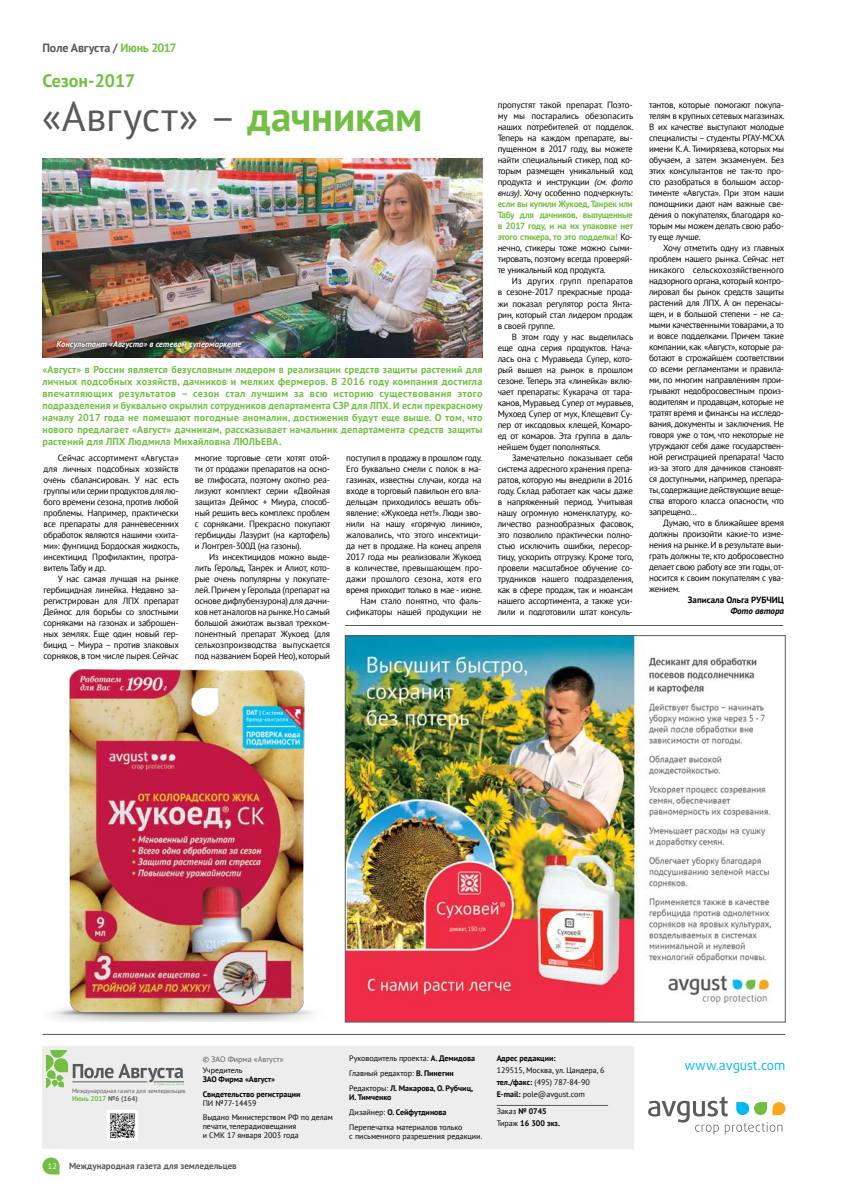
<style>
.page{position:relative;width:842px;height:1191px;background:#fff}
.page>*{position:absolute;margin:0;border:0;box-sizing:border-box;transform-origin:0 0}
.t1{font:41px "PT Sans";letter-spacing:.005em;color:#58595b}
.t2{font:700 18px "PT Sans";color:#72bf44}
.t3{font:13px "Daxline Pro";color:#00b9f2}
.t4{font:700 12px "PT Sans";letter-spacing:-.02em;color:#58595b}
.t5{font:700 10px/12px "PT Sans";letter-spacing:.02em;color:#72bf44;text-align:justify}
.t6{font:9px/11px "PT Sans";letter-spacing:-.025em;color:#000;text-align:justify}
.t7{font:700 9px "PT Sans";color:#58595b}
.t8{font:700 9px "PT Sans";color:#000}
.t9{font:italic 700 9px "PT Sans";letter-spacing:-.005em;color:#000}
.t10{font:italic 700 8.5px "PT Sans";color:#fff}
.t11{font:8px/14.7px "PT Sans";color:#000}
.t12{font:700 8px/14.7px "PT Sans";color:#000}
.t13{font:8px "PT Sans";color:#5b5c5e}
.t14{font:8px "PT Sans";color:#fff}
.t15{font:700 7px "PT Sans";color:#72bf44}
.t16{font:6.2px "PT Sans";color:#5b5c5e}
.s1{color:#72bf44}
.s2{font-weight:700;color:#72bf44}
.s3{font-style:italic}
.s4{color:#5b5c5e}
.s5{font-weight:700}
.s6{font-weight:400}
</style>
<div class="page">
<svg style="left:43px;top:1157px;width:17px;height:17px"></svg>
<svg style="left:648px;top:1096px;width:137px;height:38px"></svg>
<hr style="left:43px;top:1034px;width:742px;height:1px;background:#58595b">
<hr style="left:345px;top:625px;width:438px;height:1px;background:#58595b">
<img style="left:347px;top:637px;width:425px;height:383px">
<div style="left:43px;top:1046px;width:591px;height:103px;background:#ededee"></div>
<svg style="left:47px;top:1051px;width:137px;height:37px"></svg>
<hr style="left:497px;top:1105px;width:111px;height:1px;background:#58595b">
<img style="left:107px;top:1110px;width:31px;height:30px">
<img style="left:42px;top:158px;width:440px;height:200px">
<div style="left:55px;top:338px;width:189px;height:13px;background:#000;opacity:.7"></div>
<img style="left:52px;top:670px;width:262px;height:352px">
<h3 class="t4" style="left:43px;top:40px;width:136px">Поле Августа / <span class="s1">Июнь 2017</span></h3>
<h2 class="t2" style="left:43px;top:68px;width:94px">Сезон-2017</h2>
<h1 class="t1" style="left:42px;top:90px;width:382px">«Август» – <span class="s2">дачникам</span></h1>
<p class="t10" style="left:57px;top:338px;width:186px">Консультант «Августа» в сетевом супермаркете</p>
<p class="t5" style="left:42px;top:363px;width:442px">«Август» в России является безусловным лидером в реализации средств защиты растений для личных подсобных хозяйств, дачников и мелких фермеров. В 2016 году компания достигла впечатляющих результатов – сезон стал лучшим за всю историю существования этого подразделения и буквально окрылил сотрудников департамента СЗР для ЛПХ. И если прекрасному началу 2017 года не помешают погодные аномалии, достижения будут еще выше. О том, что нового предлагает «Август» дачникам, рассказывает начальник департамента средств защиты растений для ЛПХ Людмила Михайловна ЛЮЛЬЕВА.</p>
<p class="t6" style="left:44px;top:452px;width:137px;text-indent:14px">Сейчас ассортимент «Августа» для личных подсобных хозяйств очень сбалансирован. У нас есть группы или серии продуктов для лю&shy;бого времени сезона, против любой проблемы. Например, практически все препараты для ранневесенних обработок являются нашими «хита&shy;ми»: фунгицид Бордоская жидкость, инсектицид Профилактин, протра&shy;витель Табу и др.</p>
<p class="t6" style="left:44px;top:573px;width:137px;text-indent:14px">У нас самая лучшая на рынке гербицидная линейка. Недавно за&shy;регистрирован для ЛПХ препарат Деймос для борьбы со злостными сорняками на газонах и заброшен&shy;ных землях. Еще один новый гер&shy;бицид – Миура – против злаковых сорняков, в том числе пырея. Сейчас</p>
<p class="t6" style="left:195px;top:452px;width:137px">многие торговые сети хотят отой&shy;ти от продажи препаратов на осно&shy;ве глифосата, поэтому охотно реа&shy;лизуют комплект серии «Двойная защита» Деймос + Миура, способ&shy;ный решить весь комплекс проблем с сорняками. Прекрасно покупают гербициды Лазурит (на картофель) и Лонтрел-300Д (на газоны).</p>
<p class="t6" style="left:195px;top:551px;width:137px;text-indent:14px">Из инсектицидов можно выде&shy;лить Герольд, Танрек и Алиот, кото&shy;рые очень популярны у покупате&shy;лей. Причем у Герольда (препарат на основе дифлубензурона) для дачни&shy;ков нет аналогов на рынке.Но самый большой ажиотаж вызвал трехком&shy;понентный препарат Жукоед (для сельхозпроизводства выпускается под названием Борей Нео), который</p>
<p class="t6" style="left:346px;top:452px;width:137px;text-align:right">поступил в продажу в прошлом году.<br>Его буквально смели с полок в ма&shy;газинах, известны случаи, когда на входе в торговый павильон его вла&shy;дельцам приходилось вешать объ&shy;явление: «Жукоеда нет!». Люди зво&shy;нили на нашу «горячую линию», жаловались, что этого инсектици&shy;да нет в продаже. На конец апреля<br>2017 года мы реализовали Жукоед в количестве, превышающем про&shy;дажи прошлого сезона, хотя его время приходит только в мае - июне.<br>Нам стало понятно, что фаль&shy;сификаторы нашей продукции не</p>
<p class="t6" style="left:498px;top:100px;width:137px">пропустят такой препарат. Поэто&shy;му мы постарались обезопасить наших потребителей от подделок.<br>Теперь на каждом препарате, вы&shy;пущенном в 2017 году, вы можете найти специальный стикер, под ко&shy;торым размещен уникальный код продукта и инструкции <span class="s3">(см. фото внизу)</span>. Хочу особенно подчеркнуть: <span class="s2">если вы купили Жукоед, Танрек или Табу для дачников, выпущенные в 2017 году, и на их упаковке нет этого стикера, то это подделка!</span> Ко&shy;нечно, стикеры тоже можно сыми&shy;тировать, поэтому всегда проверяй&shy;те уникальный код продукта.</p>
<p class="t6" style="left:498px;top:276px;width:137px;text-indent:14px">Из других групп препаратов в сезоне-2017 прекрасные прода&shy;жи показал регулятор роста Янта&shy;рин, который стал лидером продаж в своей группе.</p>
<p class="t6" style="left:498px;top:331px;width:137px;text-indent:14px">В этом году у нас выделилась еще одна серия продуктов. Нача&shy;лась она с Муравьеда Супер, кото&shy;рый вышел на рынок в прошлом сезоне. Теперь эта «линейка» вклю&shy;чает препараты: Кукарача от тара&shy;канов, Муравьед Супер от муравьев, Мухоед Супер от мух, Клещевит Су&shy;пер от иксодовых клещей, Комаро&shy;ед от комаров. Эта группа в даль&shy;нейшем будет пополняться.</p>
<p class="t6" style="left:498px;top:451px;width:137px;text-indent:14px">Замечательно показывает себя система адресного хранения препа&shy;ратов, которую мы внедрили в 2016 году. Склад работает как часы даже в напряженный период. Учитывая нашу огромную номенклатуру, ко&shy;личество разнообразных фасовок, это позволило практически полно&shy;стью исключить ошибки, пересор&shy;тицу, ускорить отгрузку. Кроме того, провели масштабное обучение со&shy;трудников нашего подразделения, как в сфере продаж, так и нюансам нашего ассортимента, а также уси&shy;лили и подготовили штат консуль-</p>
<p class="t6" style="left:649px;top:99px;width:137px">тантов, которые помогают покупа&shy;телям в крупных сетевых магазинах.<br>В их качестве выступают молодые специалисты – студенты РГАУ-МСХА имени К. А. Тимирязева, которых мы обучаем, а затем экзаменуем. Без этих консультантов не так-то про&shy;сто разобраться в большом ассор&shy;тименте «Августа». При этом наши помощники дают нам важные све&shy;дения о покупателях, благодаря ко&shy;торым мы можем делать свою рабо&shy;ту еще лучше.</p>
<p class="t6" style="left:649px;top:242px;width:137px;text-indent:14px">Хочу отметить одну из главных проблем нашего рынка. Сейчас нет никакого сельскохозяйственного надзорного органа, который контро&shy;лировал бы рынок средств защиты растений для ЛПХ. А он перенасы&shy;щен, и в большой степени – не са&shy;мыми качественными товарами, а то и вовсе подделками. Причем такие компании, как «Август», которые ра&shy;ботают в строжайшем соответствии со всеми регламентами и правила&shy;ми, по многим направлениям прои&shy;грывают недобросовестным произ&shy;водителям и продавцам, которые не тратят время и финансы на исследо&shy;вания, документы и заключения. Не говоря уже о том, что некоторые не утруждают себя даже государствен&shy;ной регистрацией препарата! Часто из-за этого для дачников становят&shy;ся доступными, например, препара&shy;ты, содержащие действующие веще&shy;ства второго класса опасности, что запрещено…</p>
<p class="t6" style="left:649px;top:517px;width:137px;text-indent:14px">Думаю, что в ближайшее время должны произойти какие-то изме&shy;нения на рынке. И в результате выи&shy;грать должны те, кто добросовестно делает свою работу все эти годы, от&shy;носится к своим покупателям с ува&shy;жением.</p>
<p class="t8" style="left:688px;top:594px;width:98px">Записала Ольга РУБЧИЦ</p>
<p class="t9" style="left:730px;top:605px;width:55px">Фото автора</p>
<p class="t14" style="left:48px;top:1161px;width:10px">12</p>
<p class="t16" style="left:72px;top:1087px;width:115px">Международная газета для земледельцев</p>
<p class="t15" style="left:72px;top:1094px;width:67px">Июнь 2017 <span class="s4">№6 (164)</span></p>
<p class="t12" style="left:497px;top:1050px;width:60px">Адрес редакции:</p>
<p class="t11" style="left:497px;top:1064px;width:109px;line-height:11.8px">129515, Москва, ул. Цандера, 6 <span class="s5">тел./факс:</span> (495) 787-84-90<br><span class="s5">E-mail:</span> pole@avgust.com</p>
<p class="t12" style="left:497px;top:1105px;width:65px;line-height:11.8px"><span class="s6">Заказ</span> № 0745<br><span class="s6">Тираж</span> 16 300 экз.</p>
<p class="t11" style="left:349px;top:1051px;width:127px">Руководитель проекта: <span class="s5">А. Демидова<br></span>Главный редактор: <span class="s5">В. Пинегин<br></span>Редакторы: <span class="s5">Л. Макарова, О. Рубчиц,</span></p>
<p class="t11" style="left:349px;top:1090px;width:115px"><span class="s5">И. Тимченко<br></span>Дизайнер: <span class="s5">О. Сейфутдинова<br></span>Перепечатка материалов только</p>
<p class="t11" style="left:349px;top:1128px;width:135px">с письменного разрешения редакции.</p>
<p class="t13" style="left:203px;top:1053px;width:82px">© ЗАО Фирма «Август»</p>
<p class="t11" style="left:203px;top:1062px;width:41px">Учредитель</p>
<h3 class="t3" style="left:684px;top:1056px;width:102px">www.avgust.com</h3>
<p class="t12" style="left:203px;top:1071px;width:99px">ЗАО Фирма «Август»<br>Свидетельство регистрации</p>
<p class="t11" style="left:203px;top:1095px;width:132px">ПИ №77-14459<br>Выдано Министерством РФ по делам</p>
<p class="t11" style="left:203px;top:1121px;width:98px;line-height:9px">печати, телерадиовещания и СМК 17 января 2003 года</p>
<p class="t7" style="left:69px;top:1160px;width:169px">Международная газета для земледельцев</p>
</div>
